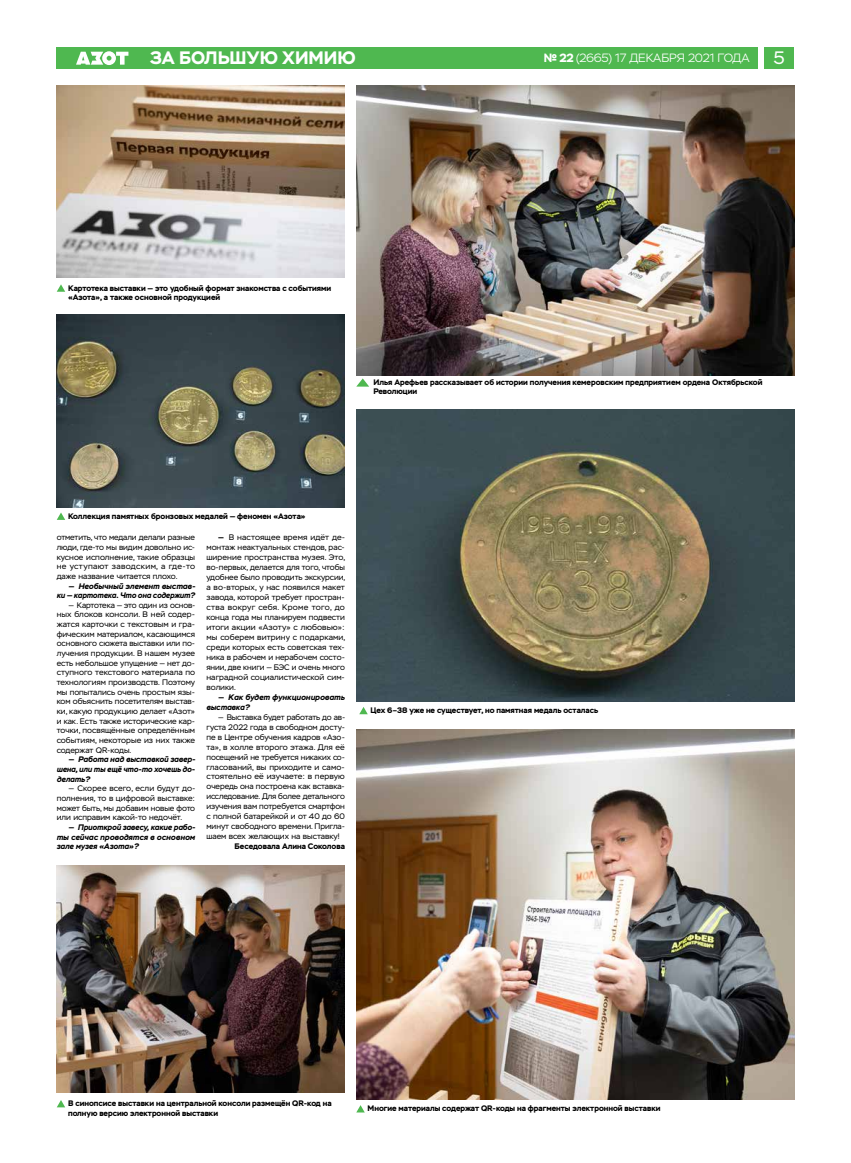
<style>
.page{position:relative;width:851px;height:1163px;background:#fff}
.page>*{position:absolute;margin:0;border:0;box-sizing:border-box;transform-origin:0 0}
.t1{font:700 18px "Stem";color:#fff}
.t2{font:18px "Stem";color:#fff}
.t3{font:300 12px "Stem";letter-spacing:-.02em;color:#fff}
.t4{font:8px/10px "Stem";color:#000;text-align:justify}
.t5{font:700 8px/9.6px "Stem";color:#000}
.t6{font:italic 700 8px/9.7px "Stem";color:#000;text-align:justify}
.s1{font-weight:700}
</style>
<div class="page">
<div style="left:57px;top:47px;width:701px;height:21px;background:#4fb850"></div>
<div style="left:764px;top:47px;width:30px;height:21px;background:#4fb850"></div>
<svg style="left:76px;top:51px;width:52px;height:14px"></svg>
<svg style="left:356px;top:1105px;width:9px;height:7px"></svg>
<svg style="left:57px;top:1100px;width:8px;height:7px"></svg>
<svg style="left:57px;top:284px;width:8px;height:8px"></svg>
<svg style="left:57px;top:512px;width:8px;height:8px"></svg>
<svg style="left:357px;top:378px;width:12px;height:8px"></svg>
<svg style="left:359px;top:707px;width:9px;height:7px"></svg>
<img style="left:356px;top:85px;width:438px;height:290px">
<img style="left:356px;top:409px;width:438px;height:292px">
<img style="left:356px;top:729px;width:438px;height:369px">
<img style="left:57px;top:85px;width:288px;height:192px">
<img style="left:57px;top:315px;width:288px;height:192px">
<img style="left:57px;top:865px;width:288px;height:227px">
<h1 class="t1" style="left:150px;top:47px;width:207px">ЗА БОЛЬШУЮ ХИМИЮ</h1>
<h2 class="t3" style="left:543px;top:51px;width:207px"><span class="s1">№ 22</span> (2665) 17 ДЕКАБРЯ 2021 ГОДА</h2>
<h1 class="t2" style="left:773px;top:47px;width:13px">5</h1>
<p class="t5" style="left:68px;top:283px;width:264px">Картотека выставки — это удобный формат знакомства с событиями «Азота», а также основной продукцией</p>
<p class="t5" style="left:373px;top:377px;width:390px">Илья Арефьев рассказывает об истории получения кемеровским предприятием ордена Октябрьской<br>Революции</p>
<p class="t5" style="left:68px;top:511px;width:239px">Коллекция памятных бронзовых медалей — феномен «Азота»</p>
<p class="t4" style="left:57px;top:532px;width:140px;line-height:9.7px">отметить, что медали делали разные люди, где-то мы видим довольно ис&shy;кусное исполнение, такие образцы не уступают заводским, а где-то даже название читается плохо.</p>
<p class="t6" style="left:57px;top:580px;width:140px;text-align:right">— Необычный элемент выстав-<br>ки — картотека. Что она содержит?</p>
<p class="t4" style="left:57px;top:600px;width:140px;line-height:9.7px;text-indent:11px">— Картотека — это один из основ&shy;ных блоков консоли. В ней содер&shy;жатся карточки с текстовым и гра&shy;фическим материалом, касающимся основного сюжета выставки или по&shy;лучения продукции. В нашем музее есть небольшое упущение — нет до&shy;ступного текстового материала по технологиям производств. Поэтому мы попытались очень простым язы&shy;ком объяснить посетителям выстав&shy;ки, какую продукцию делает «Азот» и как. Есть также исторические кар&shy;точки, посвящённые определённым событиям, некоторые из них также содержат QR-коды.</p>
<p class="t6" style="left:57px;top:754px;width:140px;text-indent:11px">— Работа над выставкой завер&shy;шена, или ты ещё что-то хочешь до&shy;делать?</p>
<p class="t4" style="left:57px;top:783px;width:140px;line-height:9.7px;text-indent:11px">— Скорее всего, если будут до&shy;полнения, то в цифровой выставке: может быть, мы добавим новые фото или исправим какой-то недочёт.</p>
<p class="t6" style="left:57px;top:822px;width:140px;text-indent:11px">— Приоткрой завесу, какие рабо&shy;ты сейчас проводятся в основном зале музея «Азота»?</p>
<p class="t4" style="left:206px;top:532px;width:140px;text-indent:11px"><span class="s1">—</span> В настоящее время идёт де&shy;монтаж неактуальных стендов, рас&shy;ширение пространства музея. Это, во‑первых, делается для того, чтобы удобнее было проводить экскурсии, а во‑вторых, у нас появился макет завода, которой требует простран&shy;ства вокруг себя. Кроме того, до конца года мы планируем подвести итоги акции «Азоту» с любовью»: мы соберем витрину с подарками, среди которых есть советская тех&shy;ника в рабочем и нерабочем состо&shy;янии, две книги — БЭС и очень много наградной социалистической сим&shy;волики.</p>
<p class="t6" style="left:206px;top:691px;width:140px;line-height:10px;text-indent:11px">— Как будет функционировать выставка?</p>
<p class="t4" style="left:206px;top:711px;width:140px;text-indent:11px">— Выставка будет работать до ав&shy;густа 2022 года в свободном досту&shy;пе в Центре обучения кадров «Азо&shy;та», в холле второго этажа. Для её посещений не требуется никаких со&shy;гласований, вы приходите и само&shy;стоятельно её изучаете: в первую очередь она построена как вставка&shy;исследование. Для более детального изучения вам потребуется смартфон с полной батарейкой и от 40 до 60 минут свободного времени. Пригла&shy;шаем всех желающих на выставку!</p>
<p class="t5" style="left:234px;top:841px;width:112px">Беседовала Алина Соколова</p>
<p class="t5" style="left:370px;top:705px;width:229px">Цех 6–38 уже не существует, но памятная медаль осталась</p>
<p class="t5" style="left:68px;top:1098px;width:265px">В синопсисе выставки на центральной консоли размещён QR-код на полную версию электронной выставки</p>
<p class="t5" style="left:367px;top:1103px;width:294px">Многие материалы содержат QR-коды на фрагменты электронной выставки</p>
</div>
